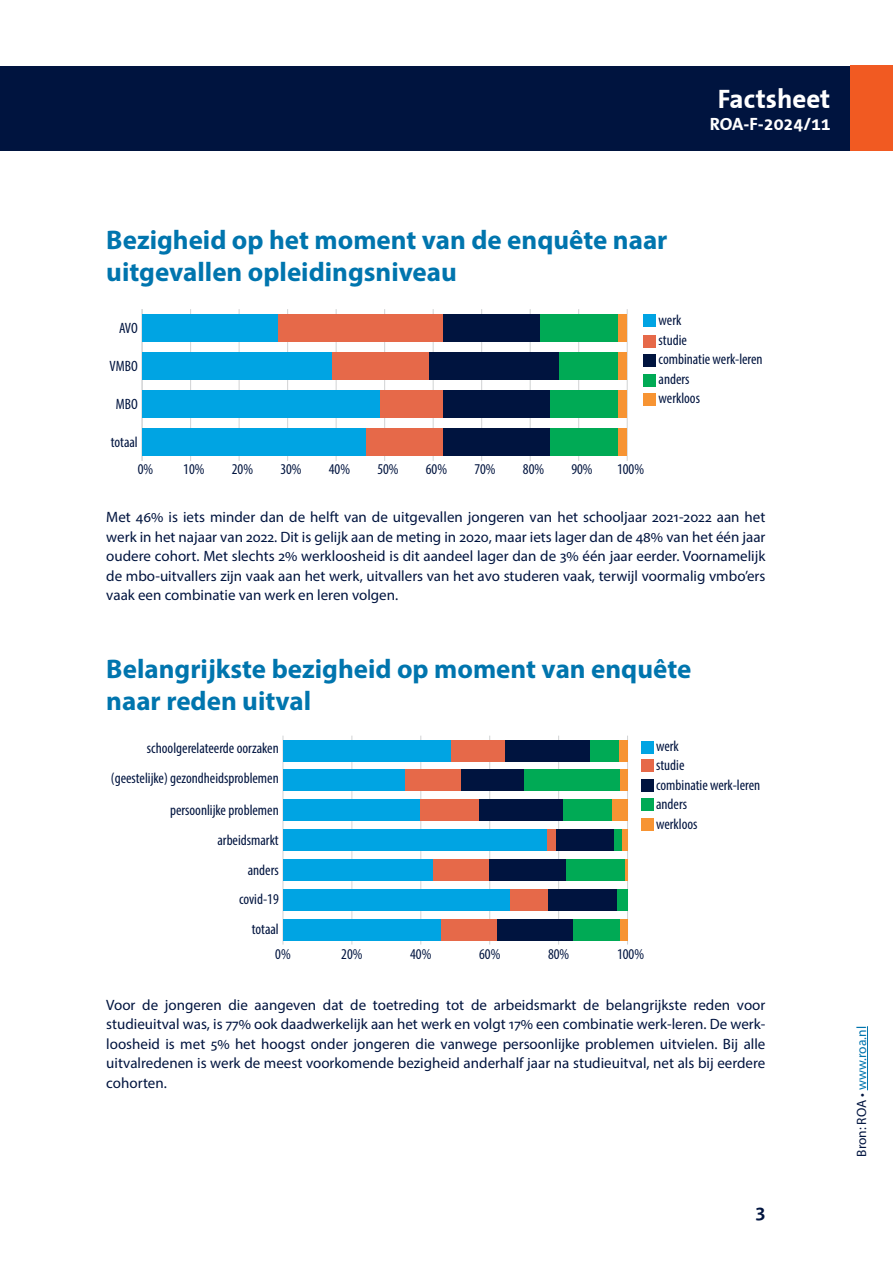
<style>
.page{position:relative;width:893px;height:1263px;background:#fff}
.page>*{position:absolute;margin:0;border:0;box-sizing:border-box;transform-origin:0 0}
.kop_1{font:700 27px/31.5px "Myriad Pro";color:#0075ae}
.t1{font:700 27px "The Sans Correspondence";color:#fff}
.t2{font:600 21px "Myriad Pro";color:#00143f}
.t3{font:700 18px "The Sans Correspondence";color:#fff}
.bodytekst{font:15px/19.5px "Myriad Pro";color:#00143f;text-align:justify}
.t4{font:condensed 15px/19.5px "Myriad Pro";color:#00143f}
.t5{font:13.5px "Myriad Pro";color:#0075ae}
.s1{color:#00143f}
</style>
<div class="page">
<div style="left:0;top:66px;width:893px;height:85px;background:#00143f"></div>
<div style="left:850px;top:66px;width:43px;height:85px;background:#f15a22"></div>
<hr style="left:867px;top:1026px;width:1px;height:64px;background:#0075ae">
<hr style="left:190px;top:309px;width:1px;height:152px;background:#d1d3d4">
<hr style="left:239px;top:309px;width:1px;height:152px;background:#d1d3d4">
<hr style="left:287px;top:309px;width:1px;height:152px;background:#d1d3d4">
<hr style="left:336px;top:309px;width:1px;height:152px;background:#d1d3d4">
<hr style="left:384px;top:309px;width:1px;height:152px;background:#d1d3d4">
<hr style="left:433px;top:309px;width:1px;height:152px;background:#d1d3d4">
<hr style="left:481px;top:309px;width:1px;height:152px;background:#d1d3d4">
<hr style="left:530px;top:309px;width:1px;height:152px;background:#d1d3d4">
<hr style="left:578px;top:309px;width:1px;height:152px;background:#d1d3d4">
<hr style="left:627px;top:309px;width:1px;height:152px;background:#d1d3d4">
<hr style="left:142px;top:309px;width:1px;height:152px;background:#d1d3d4">
<div style="left:643px;top:393px;width:12px;height:12px;background:#f79433"></div>
<div style="left:617px;top:314px;width:10px;height:28px;background:#f79433"></div>
<div style="left:617px;top:352px;width:10px;height:28px;background:#f79433"></div>
<div style="left:617px;top:390px;width:10px;height:28px;background:#f79433"></div>
<div style="left:617px;top:428px;width:10px;height:28px;background:#f79433"></div>
<div style="left:643px;top:374px;width:12px;height:12px;background:#0a5"></div>
<div style="left:540px;top:314px;width:77px;height:28px;background:#0a5"></div>
<div style="left:559px;top:352px;width:58px;height:28px;background:#0a5"></div>
<div style="left:550px;top:390px;width:67px;height:28px;background:#0a5"></div>
<div style="left:550px;top:428px;width:67px;height:28px;background:#0a5"></div>
<div style="left:643px;top:355px;width:12px;height:12px;background:#00143f"></div>
<div style="left:443px;top:314px;width:97px;height:28px;background:#00143f"></div>
<div style="left:428px;top:352px;width:131px;height:28px;background:#00143f"></div>
<div style="left:443px;top:390px;width:107px;height:28px;background:#00143f"></div>
<div style="left:443px;top:428px;width:107px;height:28px;background:#00143f"></div>
<div style="left:643px;top:335px;width:12px;height:12px;background:#e66949"></div>
<div style="left:278px;top:314px;width:165px;height:28px;background:#e66949"></div>
<div style="left:331px;top:352px;width:97px;height:28px;background:#e66949"></div>
<div style="left:380px;top:390px;width:63px;height:28px;background:#e66949"></div>
<div style="left:365px;top:428px;width:78px;height:28px;background:#e66949"></div>
<div style="left:643px;top:315px;width:12px;height:12px;background:#00a4e3"></div>
<div style="left:142px;top:314px;width:136px;height:28px;background:#00a4e3"></div>
<div style="left:142px;top:352px;width:189px;height:28px;background:#00a4e3"></div>
<div style="left:142px;top:390px;width:238px;height:28px;background:#00a4e3"></div>
<div style="left:142px;top:428px;width:223px;height:28px;background:#00a4e3"></div>
<hr style="left:283px;top:736px;width:1px;height:208px;background:#d1d3d4">
<hr style="left:352px;top:736px;width:1px;height:208px;background:#d1d3d4">
<hr style="left:420px;top:736px;width:1px;height:208px;background:#d1d3d4">
<hr style="left:489px;top:736px;width:1px;height:208px;background:#d1d3d4">
<hr style="left:558px;top:736px;width:1px;height:208px;background:#d1d3d4">
<hr style="left:627px;top:736px;width:1px;height:208px;background:#d1d3d4">
<div style="left:641px;top:818px;width:13px;height:13px;background:#f79433"></div>
<div style="left:619px;top:740px;width:9px;height:21px;background:#f79433"></div>
<div style="left:620px;top:770px;width:8px;height:21px;background:#f79433"></div>
<div style="left:611px;top:799px;width:17px;height:22px;background:#f79433"></div>
<div style="left:621px;top:829px;width:7px;height:22px;background:#f79433"></div>
<hr style="left:625px;top:859px;width:3px;height:22px;background:#f79433">
<div style="left:620px;top:919px;width:8px;height:21px;background:#f79433"></div>
<div style="left:641px;top:798px;width:12px;height:13px;background:#0a5"></div>
<div style="left:590px;top:740px;width:29px;height:21px;background:#0a5"></div>
<div style="left:523px;top:770px;width:97px;height:21px;background:#0a5"></div>
<div style="left:562px;top:799px;width:49px;height:22px;background:#0a5"></div>
<div style="left:614px;top:829px;width:7px;height:22px;background:#0a5"></div>
<div style="left:565px;top:859px;width:60px;height:22px;background:#0a5"></div>
<div style="left:616px;top:889px;width:12px;height:21px;background:#0a5"></div>
<div style="left:573px;top:919px;width:47px;height:21px;background:#0a5"></div>
<div style="left:641px;top:779px;width:13px;height:12px;background:#00143f"></div>
<div style="left:504px;top:740px;width:86px;height:21px;background:#00143f"></div>
<div style="left:461px;top:770px;width:62px;height:21px;background:#00143f"></div>
<div style="left:479px;top:799px;width:83px;height:22px;background:#00143f"></div>
<div style="left:555px;top:829px;width:59px;height:22px;background:#00143f"></div>
<div style="left:489px;top:859px;width:76px;height:22px;background:#00143f"></div>
<div style="left:548px;top:889px;width:68px;height:21px;background:#00143f"></div>
<div style="left:496px;top:919px;width:77px;height:21px;background:#00143f"></div>
<div style="left:641px;top:759px;width:13px;height:13px;background:#e66949"></div>
<div style="left:451px;top:740px;width:53px;height:21px;background:#e66949"></div>
<div style="left:405px;top:770px;width:56px;height:21px;background:#e66949"></div>
<div style="left:420px;top:799px;width:59px;height:22px;background:#e66949"></div>
<div style="left:547px;top:829px;width:8px;height:22px;background:#e66949"></div>
<div style="left:433px;top:859px;width:56px;height:22px;background:#e66949"></div>
<div style="left:509px;top:889px;width:39px;height:21px;background:#e66949"></div>
<div style="left:441px;top:919px;width:55px;height:21px;background:#e66949"></div>
<div style="left:641px;top:741px;width:13px;height:12px;background:#00a4e3"></div>
<div style="left:283px;top:740px;width:168px;height:21px;background:#00a4e3"></div>
<div style="left:283px;top:770px;width:122px;height:21px;background:#00a4e3"></div>
<div style="left:283px;top:799px;width:137px;height:22px;background:#00a4e3"></div>
<div style="left:283px;top:829px;width:264px;height:22px;background:#00a4e3"></div>
<div style="left:283px;top:859px;width:150px;height:22px;background:#00a4e3"></div>
<div style="left:283px;top:889px;width:226px;height:21px;background:#00a4e3"></div>
<div style="left:283px;top:919px;width:158px;height:21px;background:#00a4e3"></div>
<h1 class="t1" style="left:718px;top:84px;width:114px">Factsheet</h1>
<p class="t3" style="left:710px;top:114px;width:123px">ROA-F-2024/11</p>
<h1 class="kop_1" style="left:106px;top:223px;width:563px">Bezigheid op het moment van de enquête naar uitgevallen opleidingsniveau</h1>
<p class="t4" style="left:119px;top:318px;width:20px">AVO</p>
<p class="t4" style="left:110px;top:356px;width:30px">VMBO</p>
<p class="t4" style="left:116px;top:394px;width:23px">MBO</p>
<p class="t4" style="left:111px;top:432px;width:29px">totaal</p>
<p class="t4" style="left:138px;top:459px;width:17px">0%</p>
<p class="t4" style="left:183px;top:459px;width:23px">10%</p>
<p class="t4" style="left:232px;top:459px;width:23px">20%</p>
<p class="t4" style="left:280px;top:459px;width:23px">30%</p>
<p class="t4" style="left:329px;top:459px;width:23px">40%</p>
<p class="t4" style="left:377px;top:459px;width:23px">50%</p>
<p class="t4" style="left:426px;top:459px;width:23px">60%</p>
<p class="t4" style="left:474px;top:459px;width:23px">70%</p>
<p class="t4" style="left:523px;top:459px;width:23px">80%</p>
<p class="t4" style="left:571px;top:459px;width:23px">90%</p>
<p class="t4" style="left:617px;top:459px;width:28px">100%</p>
<p class="t4" style="left:659px;top:310px;width:106px">werk<br>studie<br>combinatie werk-leren anders<br>werkloos</p>
<p class="bodytekst" style="left:106px;top:507px;width:661px">Met 46% is iets minder dan de helft van de uitgevallen jongeren van het schooljaar 2021-2022 aan het werk in het najaar van 2022. Dit is gelijk aan de meting in 2020, maar iets lager dan de 48% van het één jaar oudere cohort. Met slechts 2% werkloosheid is dit aandeel lager dan de 3% één jaar eerder. Voornamelijk de mbo-uitvallers zijn vaak aan het werk, uitvallers van het avo studeren vaak, terwijl voormalig vmbo’ers vaak een combinatie van werk en leren volgen.</p>
<h1 class="kop_1" style="left:106px;top:652px;width:587px">Belangrijkste bezigheid op moment van enquête naar reden uitval</h1>
<p class="t4" style="left:147px;top:739px;width:133px">schoolgerelateerde oorzaken</p>
<p class="t4" style="left:111px;top:768px;width:169px">(geestelijke) gezondheidsproblemen</p>
<p class="t4" style="left:170px;top:800px;width:110px">persoonlijke problemen</p>
<p class="t4" style="left:217px;top:830px;width:63px">arbeidsmarkt</p>
<p class="t4" style="left:248px;top:860px;width:33px">anders</p>
<p class="t4" style="left:239px;top:889px;width:41px">covid-19</p>
<p class="t4" style="left:252px;top:919px;width:29px">totaal</p>
<p class="t4" style="left:275px;top:944px;width:17px">0%</p>
<p class="t4" style="left:341px;top:944px;width:23px">20%</p>
<p class="t4" style="left:410px;top:944px;width:23px">40%</p>
<p class="t4" style="left:479px;top:944px;width:23px">60%</p>
<p class="t4" style="left:548px;top:944px;width:23px">80%</p>
<p class="t4" style="left:617px;top:944px;width:29px">100%</p>
<p class="t4" style="left:656px;top:736px;width:106px">werk<br>studie<br>combinatie werk-leren anders<br>werkloos</p>
<p class="bodytekst" style="left:106px;top:994px;width:661px">Voor de jongeren die aangeven dat de toetreding tot de arbeidsmarkt de belangrijkste reden voor studieuitval was, is 77% ook daadwerkelijk aan het werk en volgt 17% een combinatie werk-leren. De werk&shy;loosheid is met 5% het hoogst onder jongeren die vanwege persoonlijke problemen uitvielen. Bij alle uitvalredenen is werk de meest voorkomende bezigheid anderhalf jaar na studieuitval, net als bij eerdere cohorten.</p>
<h2 class="t2" style="left:756px;top:1197px;width:11px">3</h2>
<p class="t5" style="left:853px;top:1157px;width:132px;rotate:-90deg"><span class="s1">Bron: ROA •</span> www.roa.nl</p>
</div>
